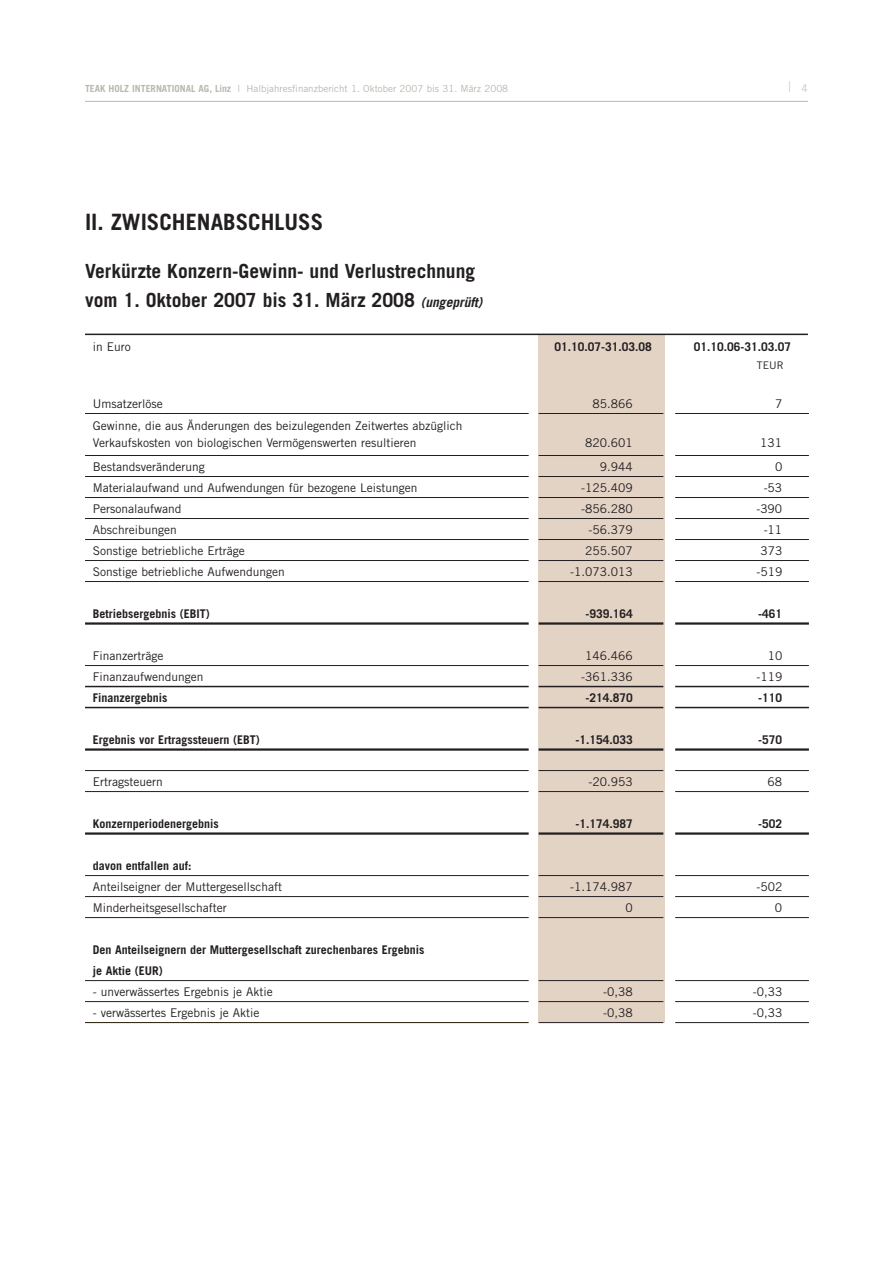
<style>
.page{position:relative;width:893px;height:1263px;background:#fff}
.page>*{position:absolute;margin:0;border:0;box-sizing:border-box;transform-origin:0 0}
.t1{font:700 22.5px "Trade Gothic";color:#231f20}
.t2{font:700 19.5px/28.5px "Trade Gothic";color:#231f20}
.t3{font:15px "Trade Gothic";color:#c3c6bc;scale:.7 1}
.t4{font:12px/16.5px "Trade Gothic";color:#231f20}
.t5{font:700 12px/21px "Trade Gothic";color:#231f20}
.t6{font:10.5px "Trade Gothic";color:#231f20}
.t7{font:9.75px "Trade Gothic";color:#b5baaf}
.s1{font-weight:700}
.s2{font-size:10.5px}
.s3{font-style:italic;font-size:13.5px}
</style>
<div class="page">
<div style="left:539px;top:335px;width:126px;height:687px;background:#e3d3c5"></div>
<hr style="left:85px;top:334px;width:723px;height:1px;background:#231f20">
<hr style="left:85px;top:413px;width:444px;height:1px;background:#231f20">
<hr style="left:539px;top:413px;width:124px;height:1px;background:#231f20">
<hr style="left:675px;top:413px;width:134px;height:1px;background:#231f20">
<hr style="left:85px;top:455px;width:444px;height:1px;background:#231f20">
<hr style="left:539px;top:455px;width:124px;height:1px;background:#231f20">
<hr style="left:675px;top:455px;width:134px;height:1px;background:#231f20">
<hr style="left:85px;top:476px;width:444px;height:1px;background:#231f20">
<hr style="left:539px;top:476px;width:124px;height:1px;background:#231f20">
<hr style="left:675px;top:476px;width:134px;height:1px;background:#231f20">
<hr style="left:85px;top:497px;width:444px;height:1px;background:#231f20">
<hr style="left:539px;top:497px;width:124px;height:1px;background:#231f20">
<hr style="left:675px;top:497px;width:134px;height:1px;background:#231f20">
<hr style="left:85px;top:518px;width:444px;height:1px;background:#231f20">
<hr style="left:539px;top:518px;width:124px;height:1px;background:#231f20">
<hr style="left:675px;top:518px;width:134px;height:1px;background:#231f20">
<hr style="left:85px;top:539px;width:444px;height:1px;background:#231f20">
<hr style="left:539px;top:539px;width:124px;height:1px;background:#231f20">
<hr style="left:675px;top:539px;width:134px;height:1px;background:#231f20">
<hr style="left:85px;top:560px;width:444px;height:1px;background:#231f20">
<hr style="left:539px;top:560px;width:124px;height:1px;background:#231f20">
<hr style="left:675px;top:560px;width:134px;height:1px;background:#231f20">
<hr style="left:85px;top:581px;width:444px;height:1px;background:#231f20">
<hr style="left:539px;top:581px;width:124px;height:1px;background:#231f20">
<hr style="left:675px;top:581px;width:134px;height:1px;background:#231f20">
<hr style="left:85px;top:622px;width:444px;height:3px;background:#231f20">
<hr style="left:539px;top:622px;width:124px;height:3px;background:#231f20">
<hr style="left:675px;top:622px;width:134px;height:3px;background:#231f20">
<hr style="left:85px;top:665px;width:444px;height:1px;background:#231f20">
<hr style="left:539px;top:665px;width:124px;height:1px;background:#231f20">
<hr style="left:675px;top:665px;width:134px;height:1px;background:#231f20">
<hr style="left:85px;top:686px;width:444px;height:1px;background:#231f20">
<hr style="left:539px;top:686px;width:124px;height:1px;background:#231f20">
<hr style="left:675px;top:686px;width:134px;height:1px;background:#231f20">
<hr style="left:85px;top:707px;width:444px;height:1px;background:#231f20">
<hr style="left:539px;top:707px;width:124px;height:1px;background:#231f20">
<hr style="left:675px;top:707px;width:134px;height:1px;background:#231f20">
<hr style="left:85px;top:748px;width:444px;height:3px;background:#231f20">
<hr style="left:539px;top:748px;width:124px;height:3px;background:#231f20">
<hr style="left:675px;top:748px;width:134px;height:3px;background:#231f20">
<hr style="left:85px;top:770px;width:444px;height:1px;background:#231f20">
<hr style="left:539px;top:770px;width:124px;height:1px;background:#231f20">
<hr style="left:675px;top:770px;width:134px;height:1px;background:#231f20">
<hr style="left:85px;top:791px;width:444px;height:1px;background:#231f20">
<hr style="left:539px;top:791px;width:124px;height:1px;background:#231f20">
<hr style="left:675px;top:791px;width:134px;height:1px;background:#231f20">
<hr style="left:85px;top:832px;width:444px;height:3px;background:#231f20">
<hr style="left:539px;top:832px;width:124px;height:3px;background:#231f20">
<hr style="left:675px;top:832px;width:134px;height:3px;background:#231f20">
<hr style="left:85px;top:875px;width:444px;height:1px;background:#231f20">
<hr style="left:539px;top:875px;width:124px;height:1px;background:#231f20">
<hr style="left:675px;top:875px;width:134px;height:1px;background:#231f20">
<hr style="left:85px;top:896px;width:444px;height:1px;background:#231f20">
<hr style="left:539px;top:896px;width:124px;height:1px;background:#231f20">
<hr style="left:675px;top:896px;width:134px;height:1px;background:#231f20">
<hr style="left:85px;top:917px;width:444px;height:1px;background:#231f20">
<hr style="left:539px;top:917px;width:124px;height:1px;background:#231f20">
<hr style="left:675px;top:917px;width:134px;height:1px;background:#231f20">
<hr style="left:85px;top:980px;width:444px;height:1px;background:#231f20">
<hr style="left:539px;top:980px;width:124px;height:1px;background:#231f20">
<hr style="left:675px;top:980px;width:134px;height:1px;background:#231f20">
<hr style="left:85px;top:1001px;width:444px;height:1px;background:#231f20">
<hr style="left:539px;top:1001px;width:124px;height:1px;background:#231f20">
<hr style="left:675px;top:1001px;width:134px;height:1px;background:#231f20">
<hr style="left:85px;top:1022px;width:444px;height:1px;background:#241a04">
<hr style="left:539px;top:1022px;width:124px;height:1px;background:#231f20">
<hr style="left:675px;top:1022px;width:134px;height:1px;background:#231f20">
<hr style="left:85px;top:101px;width:723px;height:1px;background:#b5baaf">
<p class="t7" style="left:85px;top:85px;width:425px"><span class="s1">TEAK HOLZ INTERNATIONAL AG, Linz</span> | Halbjahresfinanzbericht 1. Oktober 2007 bis 31. März 2008</p>
<p class="t3" style="left:789px;top:81px;width:29px">| <span class="s2">4</span></p>
<h1 class="t1" style="left:85px;top:214px;width:240px">II. ZWISCHENABSCHLUSS</h1>
<h2 class="t2" style="left:85px;top:259px;width:401px">Verkürzte Konzern-Gewinn- und Verlustrechnung vom 1. Oktober 2007 bis 31. März 2008 <span class="s3">(ungeprüft)</span></h2>
<p class="t4" style="left:93px;top:340px;width:40px">in Euro</p>
<p class="t5" style="left:554px;top:337px;width:99px">01.10.07-31.03.08</p>
<p class="t5" style="left:694px;top:337px;width:99px">01.10.06-31.03.07</p>
<p class="t6" style="left:757px;top:361px;width:28px">TEUR</p>
<p class="t4" style="left:93px;top:396px;width:71px">Umsatzerlöse</p>
<p class="t4" style="left:592px;top:396px;width:42px">85.866</p>
<p class="t4" style="left:775px;top:396px;width:9px">7</p>
<p class="t4" style="left:93px;top:419px;width:371px">Gewinne, die aus Änderungen des beizulegenden Zeitwertes abzüglich<br>Verkaufskosten von biologischen Vermögenswerten resultieren</p>
<p class="t4" style="left:585px;top:435px;width:49px">820.601</p>
<p class="t4" style="left:760px;top:435px;width:23px">131</p>
<p class="t4" style="left:93px;top:459px;width:113px">Bestandsveränderung</p>
<p class="t4" style="left:600px;top:459px;width:34px">9.944</p>
<p class="t4" style="left:775px;top:459px;width:9px">0</p>
<p class="t4" style="left:93px;top:480px;width:326px">Materialaufwand und Aufwendungen für bezogene Leistungen</p>
<p class="t4" style="left:581px;top:480px;width:53px">-125.409</p>
<p class="t4" style="left:764px;top:480px;width:20px">-53</p>
<p class="t4" style="left:93px;top:501px;width:90px">Personalaufwand</p>
<p class="t4" style="left:581px;top:501px;width:53px">-856.280</p>
<p class="t4" style="left:756px;top:501px;width:27px">-390</p>
<p class="t4" style="left:93px;top:522px;width:86px">Abschreibungen</p>
<p class="t4" style="left:588px;top:522px;width:46px">-56.379</p>
<p class="t4" style="left:764px;top:522px;width:20px">-11</p>
<p class="t4" style="left:93px;top:543px;width:154px">Sonstige betriebliche Erträge</p>
<p class="t4" style="left:585px;top:543px;width:49px">255.507</p>
<p class="t4" style="left:760px;top:543px;width:23px">373</p>
<p class="t4" style="left:93px;top:564px;width:194px">Sonstige betriebliche Aufwendungen</p>
<p class="t4" style="left:570px;top:564px;width:64px">-1.073.013</p>
<p class="t4" style="left:756px;top:564px;width:27px">-519</p>
<p class="t5" style="left:93px;top:604px;width:118px">Betriebsergebnis (EBIT)</p>
<p class="t5" style="left:585px;top:604px;width:49px">-939.164</p>
<p class="t5" style="left:758px;top:604px;width:26px">-461</p>
<p class="t4" style="left:93px;top:648px;width:72px">Finanzerträge</p>
<p class="t4" style="left:585px;top:648px;width:49px">146.466</p>
<p class="t4" style="left:768px;top:648px;width:16px">10</p>
<p class="t4" style="left:93px;top:669px;width:112px">Finanzaufwendungen</p>
<p class="t4" style="left:581px;top:669px;width:53px">-361.336</p>
<p class="t4" style="left:756px;top:669px;width:27px">-119</p>
<p class="t5" style="left:93px;top:688px;width:76px">Finanzergebnis</p>
<p class="t5" style="left:585px;top:688px;width:49px">-214.870</p>
<p class="t5" style="left:758px;top:688px;width:26px">-110</p>
<p class="t5" style="left:93px;top:730px;width:168px">Ergebnis vor Ertragssteuern (EBT)</p>
<p class="t5" style="left:575px;top:730px;width:59px">-1.154.033</p>
<p class="t5" style="left:758px;top:730px;width:26px">-570</p>
<p class="t4" style="left:93px;top:774px;width:71px">Ertragsteuern</p>
<p class="t4" style="left:588px;top:774px;width:46px">-20.953</p>
<p class="t4" style="left:768px;top:774px;width:16px">68</p>
<p class="t5" style="left:93px;top:814px;width:127px">Konzernperiodenergebnis</p>
<p class="t5" style="left:575px;top:814px;width:59px">-1.174.987</p>
<p class="t5" style="left:758px;top:814px;width:26px">-502</p>
<p class="t5" style="left:93px;top:856px;width:100px">davon entfallen auf:</p>
<p class="t4" style="left:93px;top:879px;width:191px">Anteilseigner der Muttergesellschaft</p>
<p class="t4" style="left:570px;top:879px;width:64px">-1.174.987</p>
<p class="t4" style="left:756px;top:879px;width:27px">-502</p>
<p class="t4" style="left:93px;top:900px;width:135px">Minderheitsgesellschafter</p>
<p class="t4" style="left:625px;top:900px;width:9px">0</p>
<p class="t4" style="left:775px;top:900px;width:9px">0</p>
<p class="t5" style="left:93px;top:940px;width:333px">Den Anteilseignern der Muttergesellschaft zurechenbares Ergebnis je Aktie (EUR)</p>
<p class="t4" style="left:93px;top:984px;width:182px">- unverwässertes Ergebnis je Aktie</p>
<p class="t4" style="left:603px;top:984px;width:31px">-0,38</p>
<p class="t4" style="left:753px;top:984px;width:31px">-0,33</p>
<p class="t4" style="left:93px;top:1005px;width:168px">- verwässertes Ergebnis je Aktie</p>
<p class="t4" style="left:603px;top:1005px;width:31px">-0,38</p>
<p class="t4" style="left:753px;top:1005px;width:31px">-0,33</p>
</div>
